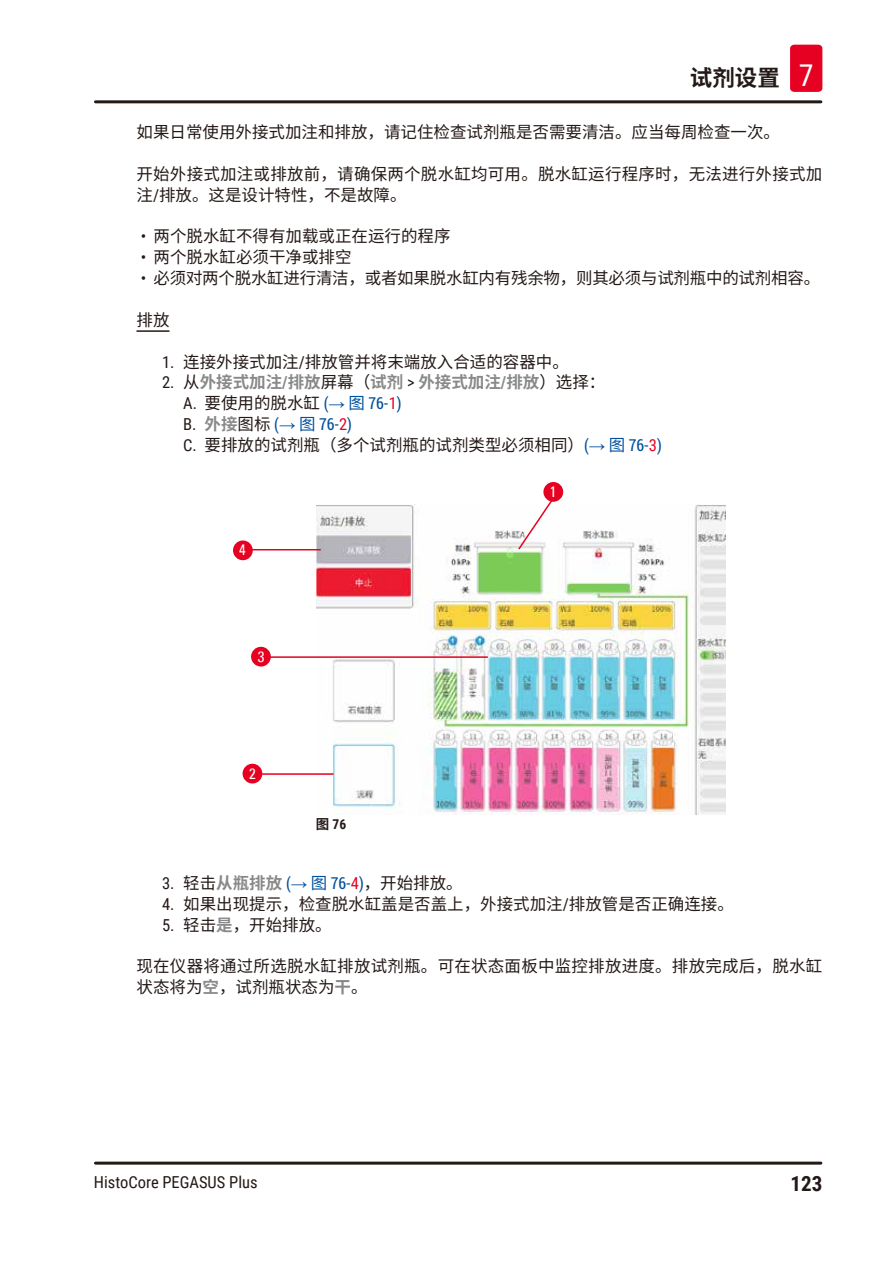
<style>
.page{position:relative;width:893px;height:1263px;background:#fff}
.page>*{position:absolute;margin:0;border:0;box-sizing:border-box;transform-origin:0 0}
.t1{font:700 22.5px "Source Han Sans SC";color:#231916}
.t2{font:700 21px "Roboto Condensed";color:#231916}
.Description_text{font:16.5px/20.9px "Source Han Sans SC";color:#231916}
.t3{font:700 16.5px "Source Han Sans SC";color:#898989}
.t4{font:16.5px "Roboto Condensed";color:#231916}
.t5{font:16.5px "Roboto Condensed";color:#00509e}
.I_Topic{font:16.5px "Source Han Sans SC";color:#231916}
.t6{font:condensed 15px "Univers";color:#fff}
.t7{font:700 13.5px "Roboto Condensed";color:#231916}
.s1{font-family:"Roboto Condensed";font-weight:400;font-size:30px;color:#fff}
.s2{font-family:"Roboto Condensed"}
.s3{font-family:"Roboto Condensed";font-weight:400;color:#231916}
.s4{font-weight:400;color:#231916}
.s5{font-family:"Roboto Condensed";color:#00509e}
.s6{font-family:"Arial";color:#00509e}
.s7{color:#00509e}
.s8{font-family:"Roboto Condensed";color:#e60021}
.s9{color:#231916}
.s10{font-family:"Source Han Sans SC";font-weight:700;color:#898989}
.s11{font-family:"Source Han Sans SC";color:#231916}
.s12{font-family:"Arial"}
.s13{font-family:"Source Han Sans SC"}
.s14{color:#e60021}
.s15{font-weight:700;color:#898989}
</style>
<div class="page">
<hr style="left:95px;top:100px;width:726px;height:3px;background:#231916">
<hr style="left:95px;top:1161px;width:726px;height:3px;background:#231916">
<div style="left:790px;top:45px;width:32px;height:47px;background:#e60021;border-radius:4px"></div>
<hr style="left:136px;top:330px;width:33px;height:2px;background:#231916">
<img style="left:316px;top:504px;width:410px;height:310px">
<svg style="left:517px;top:500px;width:37px;height:51px"></svg>
<hr style="left:262px;top:773px;width:71px;height:2px;background:#e60021">
<hr style="left:268px;top:656px;width:219px;height:2px;background:#e60021">
<hr style="left:250px;top:549px;width:70px;height:1px;background:#e60021">
<div style="left:543px;top:482px;width:20px;height:20px;background:#e60021;border-radius:50%"></div>
<div style="left:243px;top:764px;width:19px;height:19px;background:#e60021;border-radius:50%"></div>
<div style="left:251px;top:647px;width:20px;height:19px;background:#e60021;border-radius:50%"></div>
<div style="left:233px;top:540px;width:20px;height:20px;background:#e60021;border-radius:50%"></div>
<h1 class="t1" style="left:690px;top:65px;width:125px">试剂设置 <span class="s1">7</span></h1>
<p class="Description_text" style="left:136px;top:122px;width:645px">如果日常使用外接式加注和排放，请记住检查试剂瓶是否需要清洁。应当每周检查一次。</p>
<p class="Description_text" style="left:136px;top:164px;width:687px">开始外接式加注或排放前，请确保两个脱水缸均可用。脱水缸运行程序时，无法进行外接式加注<span class="s2">/</span>排放。这是设计特性，不是故障。</p>
<p class="Description_text" style="left:141px;top:226px;width:311px"><span class="s2">•</span> 两个脱水缸不得有加载或正在运行的程序</p>
<p class="Description_text" style="left:141px;top:247px;width:212px"><span class="s2">•</span> 两个脱水缸必须干净或排空</p>
<p class="Description_text" style="left:141px;top:268px;width:681px"><span class="s2">•</span> 必须对两个脱水缸进行清洁，或者如果脱水缸内有残余物，则其必须与试剂瓶中的试剂相容。</p>
<p class="I_Topic" style="left:136px;top:311px;width:34px">排放</p>
<p class="Description_text" style="left:162px;top:351px;width:408px"><span class="s2">1.</span> 连接外接式加注<span class="s2">/</span>排放管并将末端放入合适的容器中。</p>
<p class="t3" style="left:162px;top:373px;width:445px"><span class="s3">2.</span> <span class="s4">从</span>外接式加注<span class="s2">/</span>排放<span class="s4">屏幕（</span>试剂 <span class="s3">&gt;</span> 外接式加注<span class="s2">/</span>排放<span class="s4">）选择：</span></p>
<p class="Description_text" style="left:183px;top:393px;width:220px"><span class="s2">A.</span> 要使用的脱水缸 <span class="s5">(</span><span class="s6">→</span> <span class="s7">图</span> <span class="s5">76-</span><span class="s8">1</span><span class="s5">)</span></p>
<p class="t5" style="left:183px;top:412px;width:170px"><span class="s9">B.</span> <span class="s10">外接</span><span class="s11">图标</span> (<span class="s12">→</span> <span class="s13">图</span> 76-<span class="s14">2</span>)</p>
<p class="Description_text" style="left:183px;top:435px;width:480px"><span class="s2">C.</span> 要排放的试剂瓶（多个试剂瓶的试剂类型必须相同）<span class="s5">(</span><span class="s6">→</span> <span class="s7">图</span> <span class="s5">76-</span><span class="s8">3</span><span class="s5">)</span></p>
<p class="t6" style="left:239px;top:541px;width:8px">4</p>
<p class="t6" style="left:258px;top:647px;width:8px">3</p>
<p class="t6" style="left:249px;top:764px;width:8px">2</p>
<p class="t7" style="left:316px;top:815px;width:32px"><span class="s13">图</span> 76</p>
<p class="t6" style="left:550px;top:482px;width:8px">1</p>
<p class="Description_text" style="left:162px;top:873px;width:302px"><span class="s2">3.</span> 轻击<span class="s15">从瓶排放</span> <span class="s5">(</span><span class="s6">→</span> <span class="s7">图</span> <span class="s5">76-</span><span class="s8">4</span><span class="s5">)</span>，开始排放。</p>
<p class="Description_text" style="left:162px;top:894px;width:573px"><span class="s2">4.</span> 如果出现提示，检查脱水缸盖是否盖上，外接式加注<span class="s2">/</span>排放管是否正确连接。</p>
<p class="Description_text" style="left:162px;top:914px;width:171px"><span class="s2">5.</span> 轻击<span class="s15">是</span>，开始排放。</p>
<p class="Description_text" style="left:136px;top:956px;width:687px">现在仪器将通过所选脱水缸排放试剂瓶。可在状态面板中监控排放进度。排放完成后，脱水缸状态将为<span class="s15">空</span>，试剂瓶状态为<span class="s15">干</span>。</p>
<p class="t4" style="left:94px;top:1170px;width:165px">HistoCore PEGASUS Plus</p>
<p class="t2" style="left:790px;top:1169px;width:33px">123</p>
</div>
